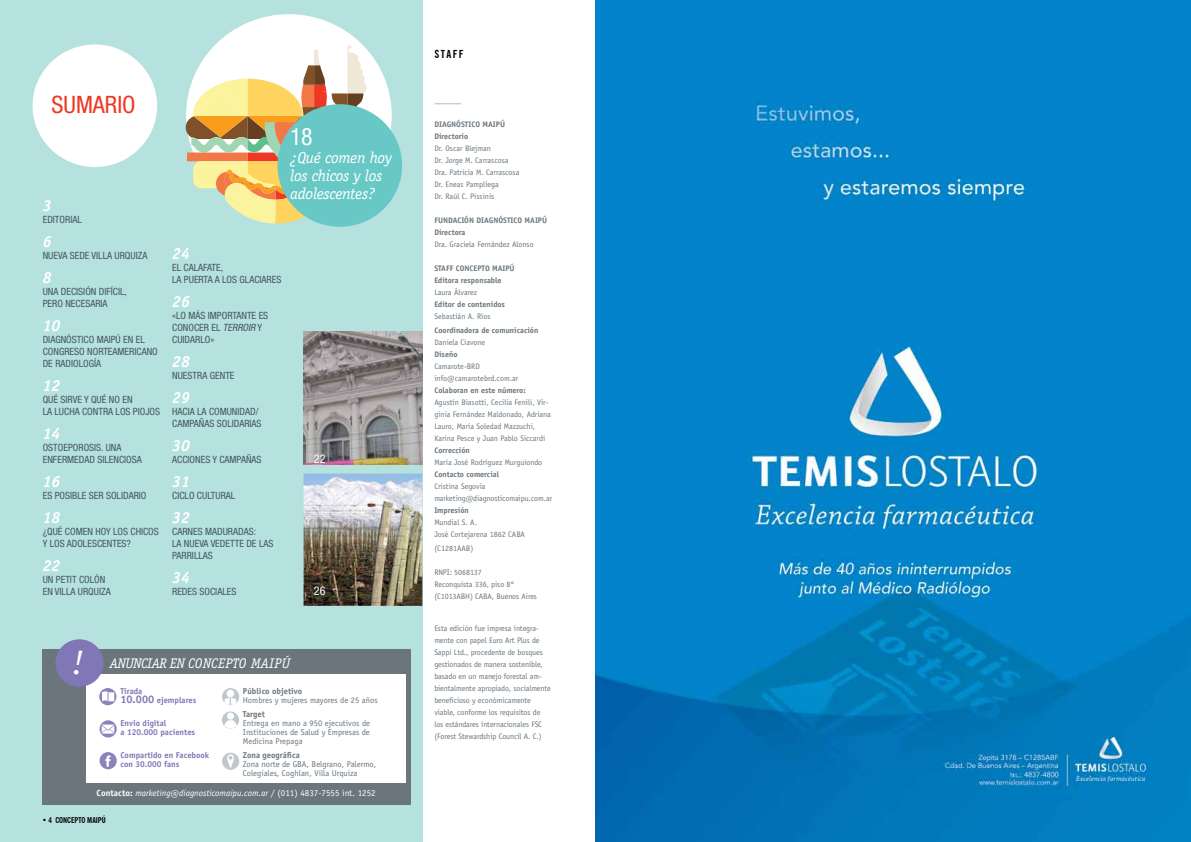
<style>
.page{position:relative;width:1191px;height:842px;background:#fff}
.page>*{position:absolute;margin:0;border:0;box-sizing:border-box;transform-origin:0 0}
.t1{font:italic 34px "Officina Serif";color:#fff}
.t2{font:condensed 24px "Helvetica Neue LT Std";color:#ee3824}
.t3{font:condensed 24px "Helvetica Neue LT Std";color:#fff}
.t4{font:italic 16px/18px "Officina Serif";letter-spacing:-.02em;color:#fff}
.t5{font:italic 700 16px "Officina Serif";color:#fff}
.t6{font:italic 14px "Officina Serif";letter-spacing:.02em;color:#fff}
.t7{font:condensed 12px "Helvetica Neue LT Std";color:#fff}
.t8{font:700 condensed 11px "News Gothic BT";letter-spacing:.14em;color:#000}
.t9{font:condensed 10px/12px "Helvetica Neue LT Std";color:#455761}
.t10{font:italic 9px "Officina Sans";color:#fff}
.t11{font:300 9px "Helvetica Neue LT Std";color:#6a757c}
.t12{font:8.5px/9px "Officina Sans";color:#6a757c;text-align:justify}
.t13{font:700 8.5px/9px "Officina Sans";color:#8177b7}
.t14{font:700 8.5px "Officina Sans";color:#6a757c}
.t15{font:8px/12px "Officina Sans";letter-spacing:-.01em;color:#6a757c}
.t16{font:700 8px/12px "Officina Sans";color:#6a757c}
.t17{font:700 condensed 8px "News Gothic BT";color:#000}
.s1{font-style:italic}
.s2{font-weight:700;font-style:normal}
.s3{font-style:normal}
.s4{font-size:11px}
</style>
<div class="page">
<div style="left:0;top:0;width:422px;height:842px;background:#b5e1df"></div>
<div style="left:43px;top:649px;width:368px;height:156px;background:#6a757c"></div>
<div style="left:86px;top:674px;width:319px;height:108px;background:#fff"></div>
<div style="left:186px;top:14px;width:206px;height:202px;background:#fff;border-radius:50%"></div>
<img style="left:303px;top:332px;width:119px;height:133px">
<img style="left:303px;top:474px;width:119px;height:132px">
<div style="left:33px;top:44px;width:124px;height:123px;background:#fff;border-radius:50%"></div>
<img style="left:595px;top:0;width:596px;height:842px">
<div style="left:55px;top:639px;width:48px;height:48px;background:#8177b7;border-radius:50%"></div>
<svg style="left:99px;top:688px;width:17px;height:17px"></svg>
<svg style="left:102px;top:690px;width:12px;height:11px"></svg>
<svg style="left:99px;top:720px;width:18px;height:17px"></svg>
<svg style="left:102px;top:724px;width:12px;height:10px"></svg>
<svg style="left:99px;top:752px;width:18px;height:17px"></svg>
<svg style="left:105px;top:755px;width:6px;height:12px"></svg>
<svg style="left:222px;top:711px;width:17px;height:18px"></svg>
<div style="left:227px;top:712px;width:7px;height:7px;background:#fff;border-radius:50%"></div>
<svg style="left:223px;top:720px;width:15px;height:8px"></svg>
<div style="left:222px;top:753px;width:17px;height:17px;background:#bac3c8;border-radius:50%"></div>
<svg style="left:227px;top:754px;width:7px;height:14px"></svg>
<div style="left:222px;top:688px;width:17px;height:17px;background:#bac3c8;border-radius:50%"></div>
<div style="left:226px;top:690px;width:8px;height:7px;background:#fff;border-radius:50%"></div>
<svg style="left:224px;top:697px;width:13px;height:8px"></svg>
<div style="left:277px;top:104px;width:125px;height:123px;background:#68c8c6;border-radius:50%"></div>
<svg style="left:186px;top:45px;width:181px;height:179px"></svg>
<h2 class="t2" style="left:52px;top:91px;width:53px">SUMARIO</h2>
<h3 class="t5" style="left:43px;top:196px;width:10px">3</h3>
<p class="t9" style="left:43px;top:213px;width:41px">EDITORIAL</p>
<h3 class="t5" style="left:43px;top:232px;width:10px">6</h3>
<p class="t9" style="left:43px;top:249px;width:33px">NUEVA SEDE</p>
<p class="t9" style="left:92px;top:249px;width:57px">VILLA URQUIZA</p>
<h3 class="t5" style="left:43px;top:268px;width:10px">8</h3>
<p class="t9" style="left:43px;top:285px;width:86px">UNA DECISIÓN DIFÍCIL,<br>PERO NECESARIA</p>
<h3 class="t5" style="left:43px;top:316px;width:19px">10</h3>
<p class="t9" style="left:43px;top:333px;width:117px">DIAGNÓSTICO MAIPÚ EN EL<br>CONGRESO NORTEAMERICANO<br>DE RADIOLOGÍA</p>
<h3 class="t5" style="left:43px;top:376px;width:19px">12</h3>
<p class="t9" style="left:43px;top:393px;width:119px">QUÉ SIRVE Y QUÉ NO EN<br>LA LUCHA CONTRA LOS PIOJOS</p>
<h3 class="t5" style="left:43px;top:424px;width:19px">14</h3>
<p class="t9" style="left:43px;top:441px;width:101px">OSTOEPOROSIS. UNA<br>ENFERMEDAD SILENCIOSA</p>
<h3 class="t5" style="left:43px;top:472px;width:19px">16</h3>
<p class="t9" style="left:43px;top:489px;width:18px">ES POSIBLE</p>
<p class="t9" style="left:89px;top:489px;width:23px">SER SOLIDARIO</p>
<h3 class="t5" style="left:43px;top:508px;width:19px">18</h3>
<p class="t9" style="left:43px;top:525px;width:118px">¿QUÉ COMEN HOY LOS CHICOS<br>Y LOS ADOLESCENTES?</p>
<h3 class="t5" style="left:43px;top:556px;width:19px">22</h3>
<p class="t9" style="left:43px;top:573px;width:69px">UN PETIT COLÓN<br>EN VILLA URQUIZA</p>
<h2 class="t3" style="left:290px;top:122px;width:24px">18</h2>
<h3 class="t4" style="left:290px;top:148px;width:103px">¿Qué comen hoy los chicos y los adolescentes?</h3>
<h3 class="t5" style="left:172px;top:244px;width:19px">24</h3>
<p class="t9" style="left:172px;top:261px;width:111px">EL CALAFATE,<br>LA PUERTA A LOS GLACIARES</p>
<h3 class="t5" style="left:172px;top:292px;width:19px">26</h3>
<p class="t9" style="left:172px;top:309px;width:98px">«LO MÁS IMPORTANTE ES<br>CONOCER EL <span class="s1">TERROIR</span> Y<br>CUIDARLO»</p>
<h3 class="t5" style="left:172px;top:352px;width:19px">28</h3>
<p class="t9" style="left:172px;top:369px;width:64px">NUESTRA GENTE</p>
<h3 class="t5" style="left:172px;top:388px;width:19px">29</h3>
<p class="t9" style="left:172px;top:405px;width:88px">HACIA LA COMUN IDAD/<br>CAMPAÑAS SOLIDARIAS</p>
<h3 class="t5" style="left:172px;top:436px;width:19px">30</h3>
<p class="t9" style="left:172px;top:453px;width:91px">ACCIONES Y CAMPAÑAS</p>
<h3 class="t5" style="left:172px;top:472px;width:19px">31</h3>
<p class="t9" style="left:172px;top:489px;width:65px">CICLO CU LTURAL</p>
<h3 class="t5" style="left:172px;top:508px;width:19px">32</h3>
<p class="t9" style="left:172px;top:525px;width:103px">CARNES MADURADAS:<br>LA NU EVA VEDETTE DE LAS<br>PARRILLAS</p>
<h3 class="t5" style="left:172px;top:568px;width:19px">34</h3>
<p class="t9" style="left:172px;top:585px;width:66px">REDES SOCIALES</p>
<h3 class="t7" style="left:314px;top:451px;width:13px">22</h3>
<h3 class="t7" style="left:314px;top:583px;width:13px">26</h3>
<h1 class="t1" style="left:72px;top:643px;width:13px">!</h1>
<h3 class="t6" style="left:110px;top:655px;width:182px">ANUNCIAR EN CONCEPTO MAIPÚ</h3>
<p class="t14" style="left:243px;top:686px;width:61px">Público objetivo</p>
<p class="t12" style="left:243px;top:696px;width:136px">Hombres y mujeres mayores de 25 años</p>
<p class="t14" style="left:243px;top:709px;width:23px">Target</p>
<p class="t12" style="left:243px;top:719px;width:129px">Entrega en mano a 950 ejecutivos de Instituciones de Salud y Empresas de Medicina Prepaga</p>
<p class="t14" style="left:243px;top:750px;width:58px">Zona geográfica</p>
<p class="t12" style="left:243px;top:760px;width:135px">Zona norte de GBA, Belgrano, Palermo,<br>Colegiales, Coghlan, Villa Urquiza</p>
<p class="t10" style="left:97px;top:788px;width:281px"><span class="s2">Contacto:</span> marketing@diagnosticomaipu.com.ar <span class="s3">/ (011) 4837-7555 int. 1252</span></p>
<p class="t13" style="left:120px;top:687px;width:78px">Tirada<br><span class="s4">10.000</span> ejemplares</p>
<p class="t13" style="left:120px;top:719px;width:76px">Envío digital<br>a 120.000 pacientes</p>
<p class="t13" style="left:120px;top:751px;width:90px">Compartido en Facebook con 30.000 fans</p>
<p class="t17" style="left:42px;top:815px;width:65px">• 4 CONCEPTO MAIPÚ</p>
<h3 class="t8" style="left:434px;top:47px;width:31px">STAFF</h3>
<p class="t11" style="left:434px;top:94px;width:28px">______</p>
<p class="t16" style="left:434px;top:118px;width:72px">Diagnóstico Maipú<br>Directorio</p>
<p class="t15" style="left:434px;top:142px;width:87px">Dr. Oscar Blejman<br>Dr. Jorge M. Carrascosa<br>Dra. Patricia M. Carrascosa<br>Dr. Eneas Pampliega<br>Dr. Raúl C. Pissinis</p>
<p class="t16" style="left:434px;top:214px;width:114px">Fundación Diagnóstico Maipú<br>Directora</p>
<p class="t15" style="left:434px;top:238px;width:101px">Dra. Graciela Fernández Alonso</p>
<p class="t16" style="left:434px;top:262px;width:82px">Staff Concepto Maipú<br>Editora responsable</p>
<p class="t15" style="left:434px;top:286px;width:44px">Laura Álvarez</p>
<p class="t16" style="left:434px;top:298px;width:72px">Editor de contenidos</p>
<p class="t15" style="left:434px;top:310px;width:58px">Sebastián A. Ríos</p>
<p class="t16" style="left:434px;top:324px;width:106px">Coordinadora de comunicación</p>
<p class="t15" style="left:434px;top:336px;width:52px">Daniela Ciavone</p>
<p class="t16" style="left:434px;top:348px;width:25px">Diseño</p>
<p class="t15" style="left:434px;top:360px;width:86px">Camarote-BRD info@camarotebrd.com.ar</p>
<p class="t16" style="left:434px;top:384px;width:93px">Colaboran en este número:</p>
<p class="t15" style="left:434px;top:396px;width:118px">Agustín Biasotti, Cecilia Fenili, Vir&shy;ginia Fernández Maldonado, Adriana Lauro, María Soledad Mazzuchi, Karina Pesce y Juan Pablo Siccardi</p>
<p class="t16" style="left:434px;top:444px;width:37px">Corrección</p>
<p class="t15" style="left:434px;top:456px;width:109px">María José Rodríguez Murguiondo</p>
<p class="t16" style="left:434px;top:468px;width:66px">Contacto comercial</p>
<p class="t15" style="left:434px;top:480px;width:119px">Cristina Segovia marketing@diagnosticomaipu.com.ar</p>
<p class="t16" style="left:434px;top:504px;width:36px">Impresión</p>
<p class="t15" style="left:434px;top:516px;width:92px">Mundial S. A.<br>José Cortejarena 1862 CABA</p>
<p class="t15" style="left:434px;top:543px;width:40px">(C1281AAB)</p>
<p class="t15" style="left:434px;top:567px;width:104px">RNPI: 5068137<br>Reconquista 336, piso 8° (C1013ABH) CABA, Buenos Aires</p>
<p class="t15" style="left:434px;top:622px;width:118px">Esta edición fue impresa íntegra&shy;mente con papel Euro Art Plus de Sappi Ltd., procedente de bosques gestionados de manera sostenible, basado en un manejo forestal am&shy;bientalmente apropiado, socialmente beneficioso y económicamente viable, conforme los requisitos de los estándares internacionales FSC (Forest Stewardship Council A. C.)</p>
</div>
